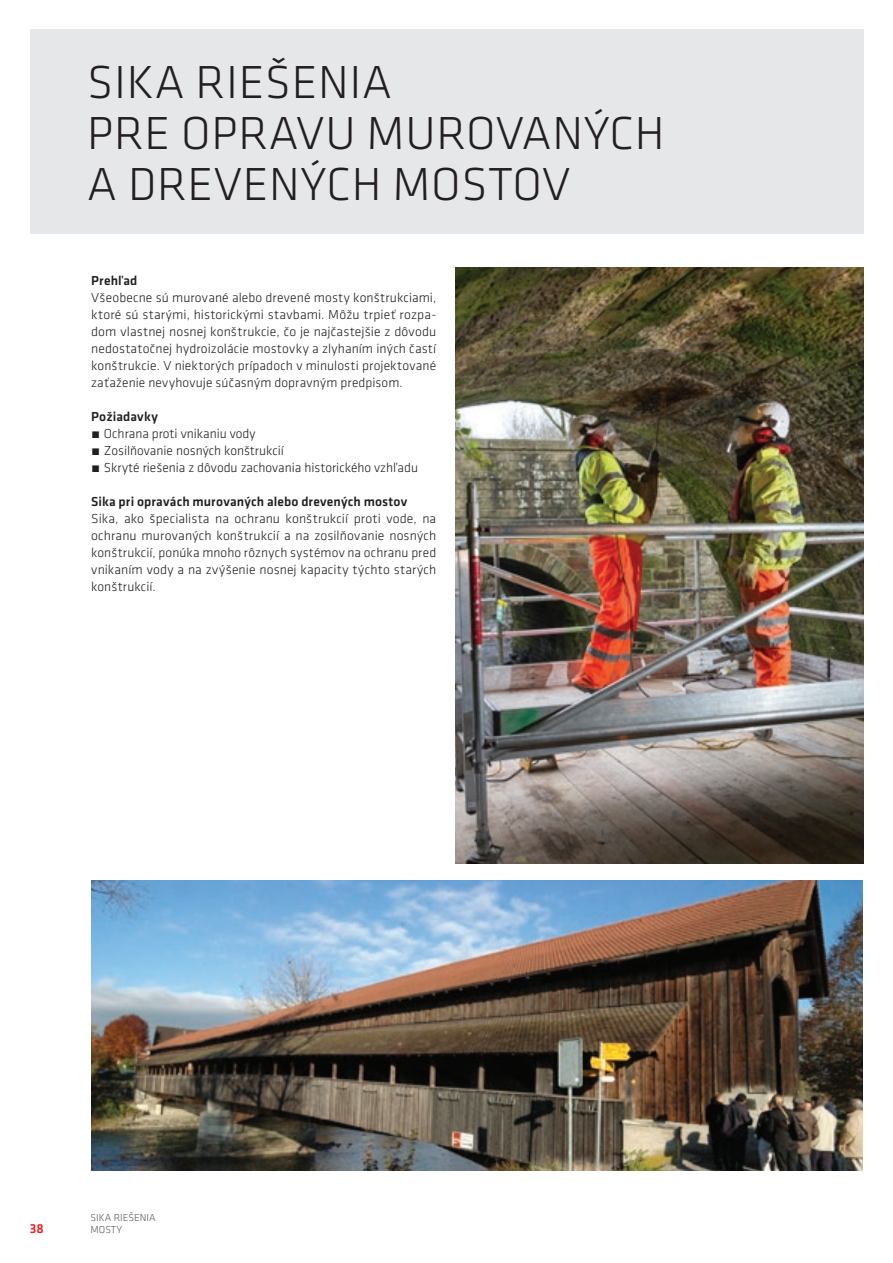
<style>
.page{position:relative;width:893px;height:1263px;background:#fff}
.page>*{position:absolute;margin:0;border:0;box-sizing:border-box;transform-origin:0 0}
.t1{font:300 48px/51px "Klavika";letter-spacing:.015em;color:#231f20}
.t2{font:300 13.5px/17px "Klavika";color:#231f20;text-align:justify}
.t3{font:500 13.5px "Klavika";letter-spacing:.01em;color:#231f20}
.t4{font:500 13.5px "Klavika";color:#ee1d23}
.t5{font:300 10.5px/12.6px "Klavika";color:#57585a}
</style>
<div class="page">
<img style="left:455px;top:267px;width:408px;height:596px">
<img style="left:91px;top:880px;width:772px;height:290px">
<div style="left:30px;top:30px;width:833px;height:204px;background:#e6e7e9"></div>
<h1 class="t1" style="left:87px;top:56px;width:570px">SIKA RIEŠENIA<br>PRE OPRAVU MUROVANÝCH<br>A DREVENÝCH MOSTOV</h1>
<p class="t3" style="left:91px;top:271px;width:48px">Prehľad</p>
<p class="t2" style="left:91px;top:289px;width:347px">Všeobecne sú murované alebo drevené mosty konštrukciami, ktoré sú starými, historickými stavbami. Môžu trpieť rozpa&shy;dom vlastnej nosnej konštrukcie, čo je najčastejšie z dôvodu nedostatočnej hydroizolácie mostovky a zlyhaním iných častí konštrukcie. V niektorých prípadoch v minulosti projektované zaťaženie nevyhovuje súčasným dopravným predpisom.</p>
<p class="t3" style="left:91px;top:407px;width:68px">Požiadavky</p>
<p class="t2" style="left:91px;top:425px;width:328px;text-align:left">́ Ochrana proti vnikaniu vody<br>́ Zosilňovanie nosných konštrukcií<br>́ Skryté riešenia z dôvodu zachovania historického vzhľadu</p>
<p class="t3" style="left:91px;top:492px;width:318px">Sika pri opravách murovaných alebo drevených mostov</p>
<p class="t2" style="left:91px;top:510px;width:347px">Sika, ako špecialista na ochranu konštrukcií proti vode, na ochranu murovaných konštrukcií a na zosilňovanie nosných konštrukcií, ponúka mnoho rôznych systémov na ochranu pred vnikaním vody a na zvýšenie nosnej kapacity týchto starých konštrukcií.</p>
<p class="t4" style="left:30px;top:1219px;width:16px">38</p>
<p class="t5" style="left:91px;top:1211px;width:66px">SIKA RIEŠENIA<br>Mosty</p>
</div>
